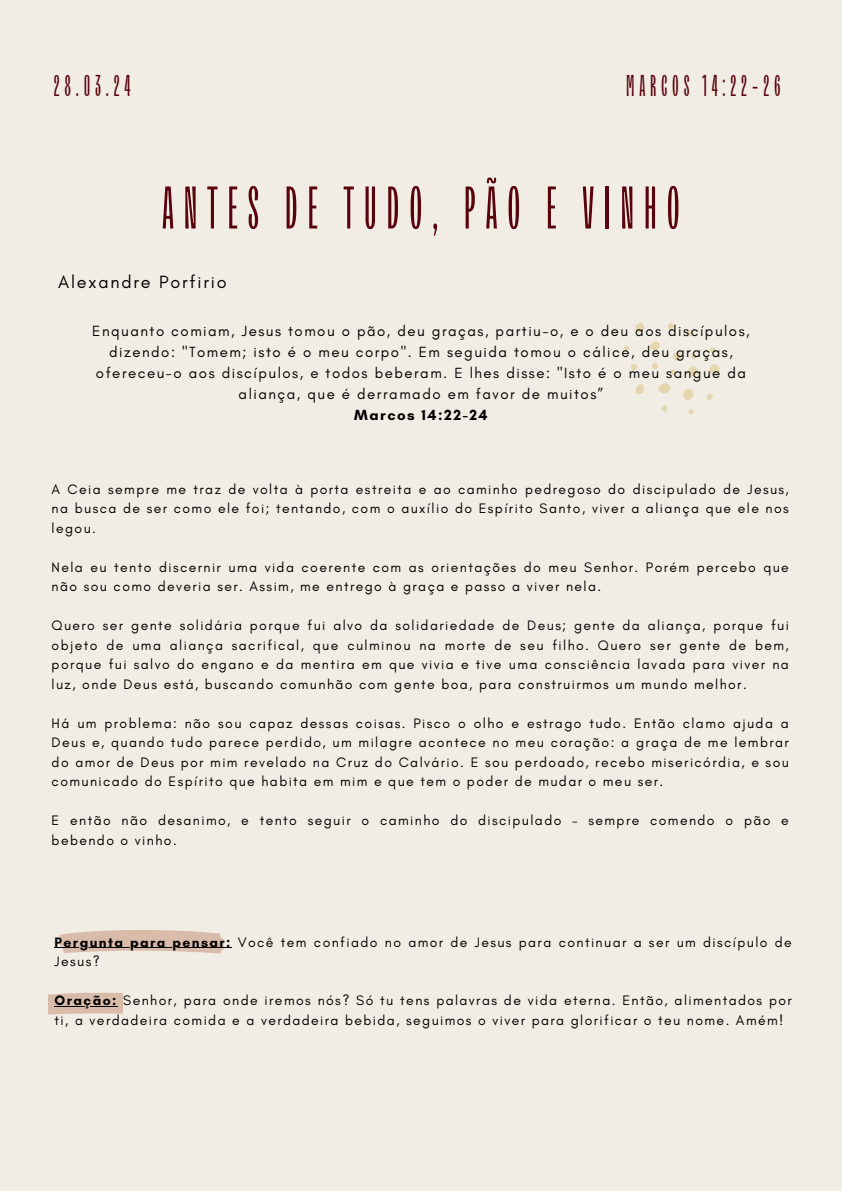
<style>
.page{position:relative;width:842px;height:1191px;background:#fff}
.page>*{position:absolute;margin:0;border:0;box-sizing:border-box;transform-origin:0 0}
.t1{font:60px "TT Trailers";letter-spacing:.16em;color:#59040c}
.t2{font:30px "TT Trailers";letter-spacing:.16em;color:#59040c}
.t3{font:18px "Glacial Indifference";letter-spacing:.1em;color:#000}
.t4{font:15px/21px "Glacial Indifference";letter-spacing:.1em;color:#000;text-align:center}
.t5{font:700 15px "Glacial Indifference";letter-spacing:.1em;color:#000}
.t6{font:14px/19.5px "Glacial Indifference";letter-spacing:.1em;color:#000}
.s1{font-weight:700}
</style>
<div class="page">
<div style="left:0;top:0;width:842px;height:1190px;background:#f2ede4"></div>
<svg style="left:60px;top:930px;width:164px;height:23px;background:#dcc1b1"></svg>
<svg style="left:49px;top:992px;width:74px;height:23px;background:#d3b9a9"></svg>
<svg style="left:658px;top:383px;width:13px;height:11px"></svg>
<svg style="left:683px;top:388px;width:11px;height:12px"></svg>
<svg style="left:710px;top:364px;width:10px;height:10px"></svg>
<svg style="left:635px;top:384px;width:9px;height:10px"></svg>
<svg style="left:650px;top:341px;width:10px;height:9px"></svg>
<svg style="left:635px;top:323px;width:9px;height:10px"></svg>
<svg style="left:630px;top:364px;width:7px;height:6px"></svg>
<svg style="left:686px;top:330px;width:7px;height:6px"></svg>
<svg style="left:707px;top:393px;width:6px;height:7px"></svg>
<svg style="left:661px;top:405px;width:7px;height:7px"></svg>
<svg style="left:668px;top:323px;width:6px;height:7px"></svg>
<svg style="left:652px;top:363px;width:6px;height:6px"></svg>
<svg style="left:709px;top:347px;width:7px;height:6px"></svg>
<svg style="left:670px;top:352px;width:28px;height:24px"></svg>
<svg style="left:624px;top:346px;width:5px;height:4px"></svg>
<svg style="left:688px;top:409px;width:6px;height:5px"></svg>
<hr style="left:55px;top:947px;width:177px;height:1px;background:#000">
<hr style="left:55px;top:1005px;width:63px;height:1px;background:#000">
<p class="t2" style="left:54px;top:67px;width:78px">28.03.24</p>
<p class="t2" style="left:626px;top:67px;width:156px">MARCOS 14:22-26</p>
<p class="t1" style="left:162px;top:171px;width:519px">ANTES DE TUDO, PÃO E VINHO</p>
<p class="t3" style="left:58px;top:271px;width:170px">Alexandre Porfirio</p>
<p class="t4" style="left:92px;top:320px;width:659px">Enquanto comiam, Jesus tomou o pão, deu graças, partiu-o, e o deu aos discípulos, dizendo: "Tomem; isto é o meu corpo". Em seguida tomou o cálice, deu graças, ofereceu-o aos discípulos, e todos beberam. E lhes disse: "Isto é o meu sangue da aliança, que é derramado em favor de muitos”</p>
<p class="t5" style="left:354px;top:406px;width:135px">Marcos 14:22-24</p>
<h3 class="t6" style="left:52px;top:479px;width:739px;text-align:justify">A Ceia sempre me traz de volta à porta estreita e ao caminho pedregoso do discipulado de Jesus, na busca de ser como ele foi; tentando, com o auxílio do Espírito Santo, viver a aliança que ele nos legou.</h3>
<h2 class="t6" style="left:52px;top:557px;width:739px">Nela eu tento discernir uma vida coerente com as orientações do meu Senhor. Porém percebo que não sou como deveria ser. Assim, me entrego à graça e passo a viver nela.</h2>
<h1 class="t6" style="left:52px;top:615px;width:739px;text-align:justify">Quero ser gente solidária porque fui alvo da solidariedade de Deus; gente da aliança, porque fui objeto de uma aliança sacrifical, que culminou na morte de seu filho. Quero ser gente de bem, porque fui salvo do engano e da mentira em que vivia e tive uma consciência lavada para viver na luz, onde Deus está, buscando comunhão com gente boa, para construirmos um mundo melhor.</h1>
<p class="t6" style="left:52px;top:713px;width:739px;text-align:justify">Há um problema: não sou capaz dessas coisas. Pisco o olho e estrago tudo. Então clamo ajuda a Deus e, quando tudo parece perdido, um milagre acontece no meu coração: a graça de me lembrar do amor de Deus por mim revelado na Cruz do Calvário. E sou perdoado, recebo misericórdia, e sou comunicado do Espírito que habita em mim e que tem o poder de mudar o meu ser.</p>
<p class="t6" style="left:52px;top:810px;width:739px">E então não desanimo, e tento seguir o caminho do discipulado – sempre comendo o pão e bebendo o vinho.</p>
<p class="t6" style="left:55px;top:932px;width:739px"><span class="s1">Pergunta para pensar:</span> Você tem confiado no amor de Jesus para continuar a ser um discípulo de<br>Jesus?</p>
<p class="t6" style="left:55px;top:990px;width:739px"><span class="s1">Oração:</span> Senhor, para onde iremos nós? Só tu tens palavras de vida eterna. Então, alimentados por ti, a verdadeira comida e a verdadeira bebida, seguimos o viver para glorificar o teu nome. Amém!</p>
</div>
